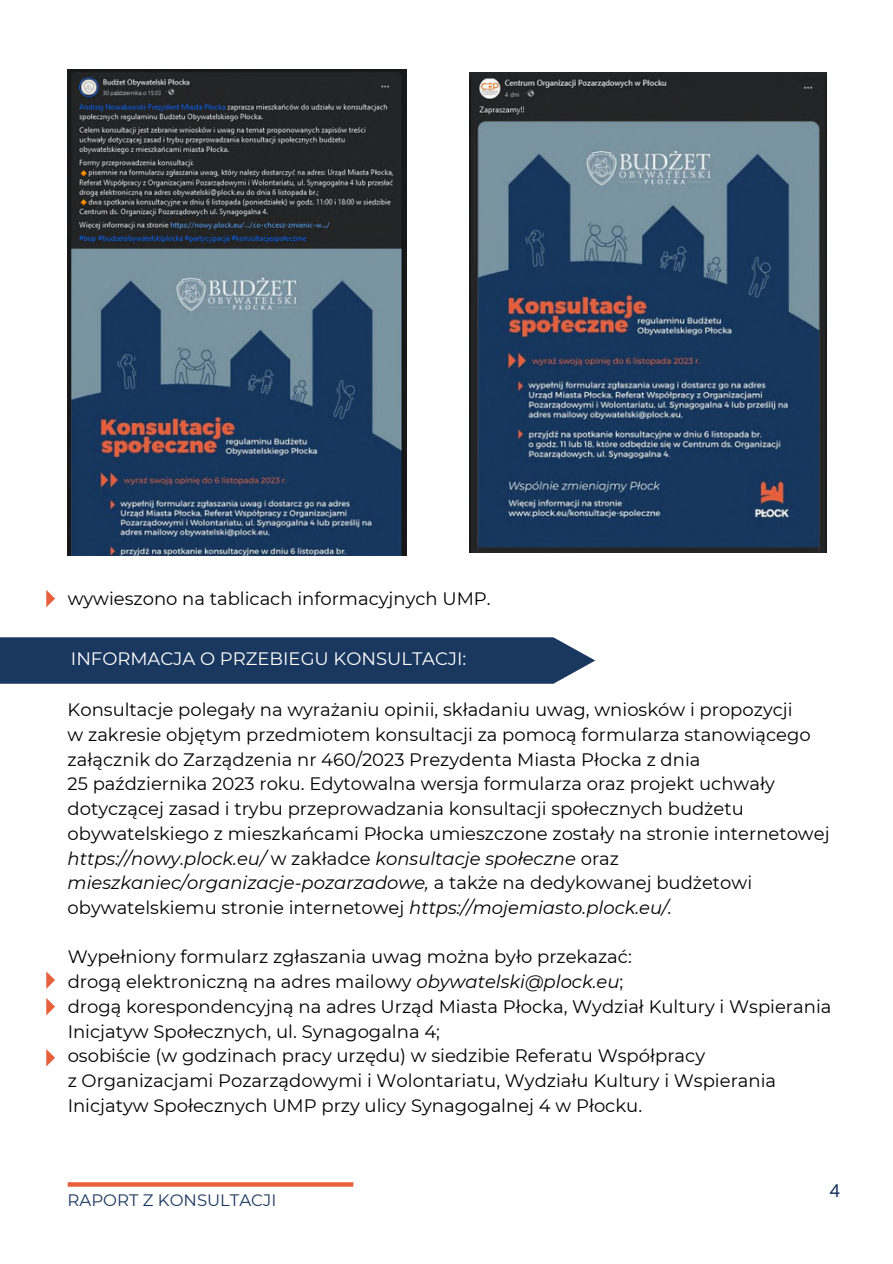
<style>
.page{position:relative;width:893px;height:1264px;background:#fff}
.page>*{position:absolute;margin:0;border:0;box-sizing:border-box;transform-origin:0 0}
.t1{font:18px/24.8px "Montserrat";color:#000}
.t2{font:18px "Montserrat";color:#fff}
.t3{font:17.85px "Overpass";color:#19375f}
.t4{font:16.5px "Montserrat";color:#19375f}
.s1{font-style:italic}
</style>
<div class="page">
<svg style="left:68px;top:1182px;width:285px;height:4px"></svg>
<img style="left:68px;top:70px;width:338px;height:485px">
<img style="left:469px;top:73px;width:357px;height:480px">
<svg style="left:46px;top:590px;width:9px;height:17px"></svg>
<svg style="left:46px;top:972px;width:9px;height:16px"></svg>
<svg style="left:46px;top:998px;width:9px;height:16px"></svg>
<svg style="left:46px;top:1049px;width:9px;height:17px"></svg>
<div style="left:0;top:637px;width:595px;height:46px;background:#19375f"></div>
<p class="t1" style="left:68px;top:586px;width:424px">wywieszono na tablicach informacyjnych UMP.</p>
<p class="t2" style="left:71px;top:647px;width:397px">INFORMACJA O PRZEBIEGU KONSULTACJI:</p>
<p class="t1" style="left:68px;top:697px;width:763px">Konsultacje polegały na wyrażaniu opinii, składaniu uwag, wniosków i propozycji<br>w zakresie objętym przedmiotem konsultacji za pomocą formularza stanowiącego załącznik do Zarządzenia nr 460/2023 Prezydenta Miasta Płocka z dnia<br>25 października 2023 roku. Edytowalna wersja formularza oraz projekt uchwały dotyczącej zasad i trybu przeprowadzania konsultacji społecznych budżetu obywatelskiego z mieszkańcami Płocka umieszczone zostały na stronie internetowej <span class="s1">https://nowy.plock.eu/</span> w zakładce <span class="s1">konsultacje społeczne</span> oraz <span class="s1">mieszkaniec/organizacje-pozarzadowe,</span> a także na dedykowanej budżetowi obywatelskiemu stronie internetowej <span class="s1">https://mojemiasto.plock.eu/.</span></p>
<p class="t1" style="left:68px;top:944px;width:565px">Wypełniony formularz zgłaszania uwag można było przekazać:</p>
<p class="t1" style="left:68px;top:969px;width:557px">drogą elektroniczną na adres mailowy <span class="s1">obywatelski@plock.eu</span>;</p>
<p class="t1" style="left:68px;top:993px;width:765px">drogą korespondencyjną na adres Urząd Miasta Płocka, Wydział Kultury i Wspierania<br>Inicjatyw Społecznych, ul. Synagogalna 4;</p>
<p class="t1" style="left:68px;top:1043px;width:710px">osobiście (w godzinach pracy urzędu) w siedzibie Referatu Współpracy<br>z Organizacjami Pozarządowymi i Wolontariatu, Wydziału Kultury i Wspierania<br>Inicjatyw Społecznych UMP przy ulicy Synagogalnej 4 w Płocku.</p>
<p class="t4" style="left:68px;top:1190px;width:210px">RAPORT Z KONSULTACJI</p>
<p class="t3" style="left:829px;top:1183px;width:13px">4</p>
</div>
